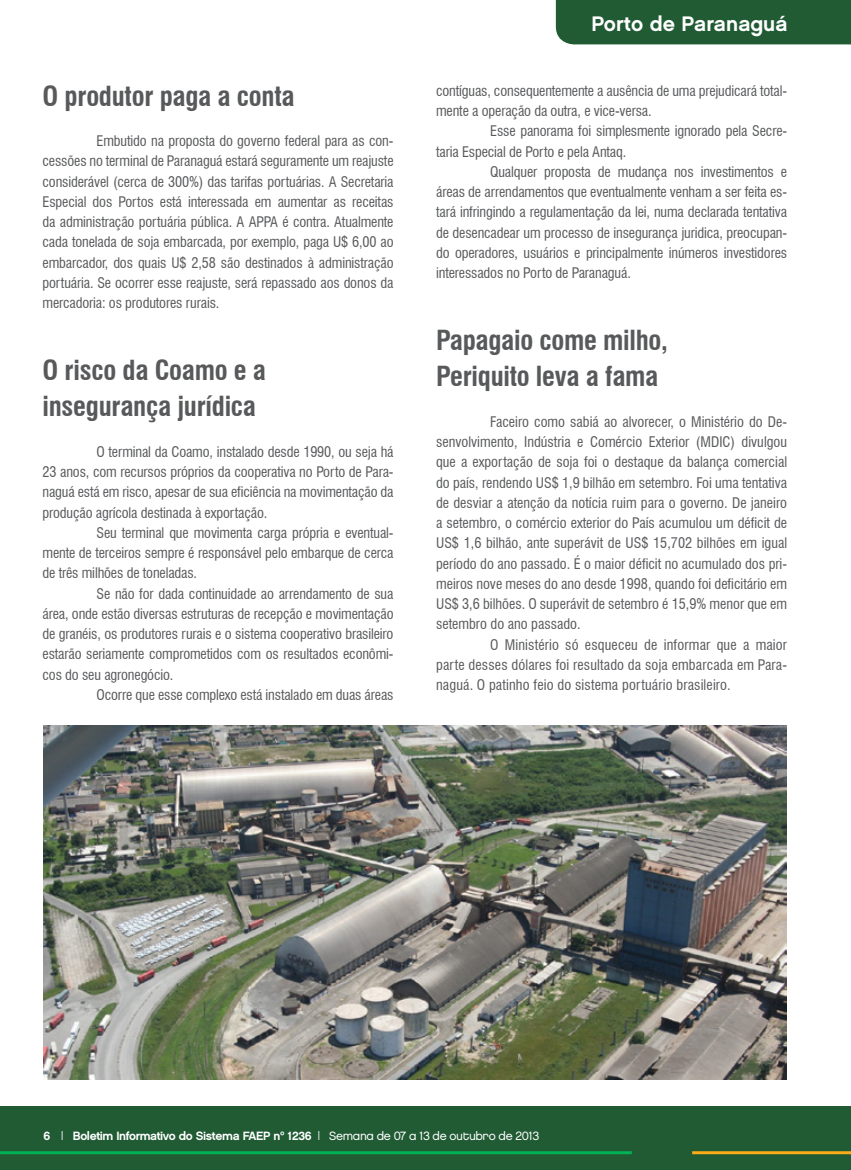
<style>
.page{position:relative;width:851px;height:1170px;background:#fff}
.page>*{position:absolute;margin:0;border:0;box-sizing:border-box;transform-origin:0 0}
.t1{font:700 condensed 27px/36px "Swiss 721 BT";letter-spacing:-.01em;color:#58595b}
.t2{font:21px "Chalet New York Nineteen Sixty";color:#fff}
.t3{font:condensed 14.25px/20.2px "Swiss 721 BT";letter-spacing:-.01em;color:#58595b;text-align:justify}
.t4{font:12px "Chalet New York Nineteen Sixty";letter-spacing:-.03em;color:#fff}
.s1{font-family:"Chalet London Nineteen Eighty"}
</style>
<div class="page">
<div style="left:0;top:1106px;width:850px;height:63px;background:#205b34"></div>
<hr style="left:0;top:1151px;width:631px;height:3px;background:#00b055">
<hr style="left:692px;top:1151px;width:158px;height:3px;background:#fbac18">
<div style="left:555px;top:0;width:296px;height:44px;background:#205b34"></div>
<img style="left:43px;top:725px;width:743px;height:354px">
<h1 class="t1" style="left:43px;top:78px;width:253px">O produtor paga a conta</h1>
<p class="t3" style="left:43px;top:131px;width:352px;text-indent:54px">Embutido na proposta do governo federal para as con&shy;cessões no terminal de Paranaguá estará seguramente um reajuste considerável (cerca de 300%) das tarifas portuárias. A Secretaria Especial dos Portos está interessada em aumentar as receitas da administração portuária pública. A APPA é contra. Atualmente cada tonelada de soja embarcada, por exemplo, paga U$ 6,00 ao embarcador, dos quais U$ 2,58 são destinados à administração portuária. Se ocorrer esse reajuste, será repassado aos donos da mercadoria: os produtores rurais.</p>
<h1 class="t1" style="left:43px;top:352px;width:225px">O risco da Coamo e a insegurança jurídica</h1>
<p class="t3" style="left:43px;top:441px;width:352px;text-indent:54px">O terminal da Coamo, instalado desde 1990, ou seja há 23 anos, com recursos próprios da cooperativa no Porto de Para&shy;naguá está em risco, apesar de sua eficiência na movimentação da produção agrícola destinada à exportação.</p>
<p class="t3" style="left:43px;top:522px;width:352px;text-indent:54px">Seu terminal que movimenta carga própria e eventual&shy;mente de terceiros sempre é responsável pelo embarque de cerca de três milhões de toneladas.</p>
<p class="t3" style="left:43px;top:583px;width:352px;text-indent:54px">Se não for dada continuidade ao arrendamento de sua área, onde estão diversas estruturas de recepção e movimentação de granéis, os produtores rurais e o sistema cooperativo brasileiro estarão seriamente comprometidos com os resultados econômi&shy;cos do seu agronegócio.</p>
<p class="t3" style="left:97px;top:684px;width:298px">Ocorre que esse complexo está instalado em duas áreas</p>
<h2 class="t2" style="left:591px;top:11px;width:197px">Porto de Paranaguá</h2>
<p class="t3" style="left:436px;top:81px;width:352px">contíguas, consequentemente a ausência de uma prejudicará total&shy;mente a operação da outra, e vice-versa.</p>
<p class="t3" style="left:436px;top:121px;width:352px;text-indent:54px">Esse panorama foi simplesmente ignorado pela Secre&shy;taria Especial de Porto e pela Antaq.</p>
<p class="t3" style="left:436px;top:162px;width:352px;text-indent:54px">Qualquer proposta de mudança nos investimentos e áreas de arrendamentos que eventualmente venham a ser feita es&shy;tará infringindo a regulamentação da lei, numa declarada tentativa de desencadear um processo de insegurança juridica, preocupan&shy;do operadores, usuários e principalmente inúmeros investidores interessados no Porto de Paranaguá.</p>
<h1 class="t1" style="left:436px;top:322px;width:233px">Papagaio come milho,<br>Periquito leva a fama</h1>
<p class="t3" style="left:436px;top:411px;width:352px;text-indent:54px">Faceiro como sabiá ao alvorecer, o Ministério do De&shy;senvolvimento, Indústria e Comércio Exterior (MDIC) divulgou que a exportação de soja foi o destaque da balança comercial do país, rendendo US$ 1,9 bilhão em setembro. Foi uma tentativa de desviar a atenção da notícia ruim para o governo. De janeiro a setembro, o comércio exterior do País acumulou um déficit de US$ 1,6 bilhão, ante superávit de US$ 15,702 bilhões em igual período do ano passado. É o maior déficit no acumulado dos pri&shy;meiros nove meses do ano desde 1998, quando foi deficitário em US$ 3,6 bilhões. O superávit de setembro é 15,9% menor que em setembro do ano passado.</p>
<p class="t3" style="left:436px;top:634px;width:352px;text-indent:54px">O Ministério só esqueceu de informar que a maior parte desses dólares foi resultado da soja embarcada em Para&shy;naguá. O patinho feio do sistema portuário brasileiro.</p>
<p class="t4" style="left:43px;top:1128px;width:497px">6 | Boletim Informativo do Sistema FAEP nº 1236 | <span class="s1">Semana de 07 a 13 de outubro de 2013</span></p>
</div>
